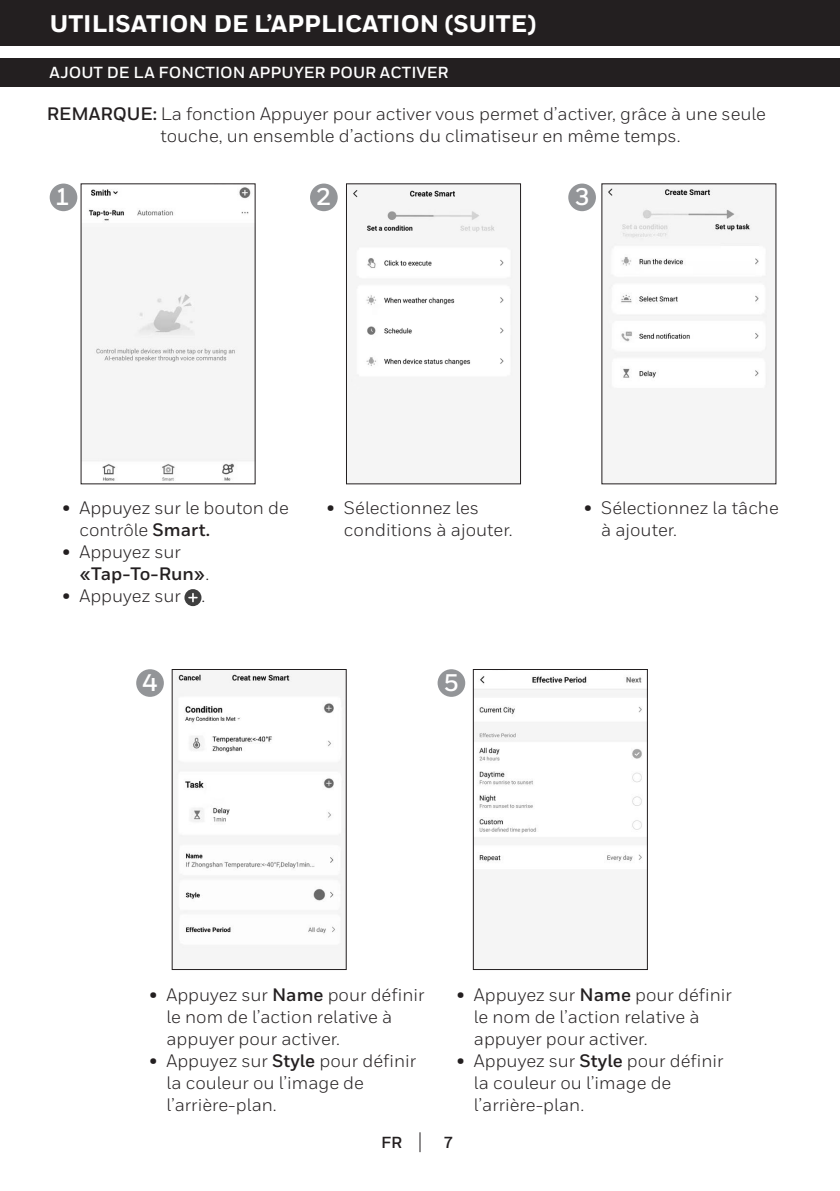
<style>
.page{position:relative;width:840px;height:1191px;background:#fff}
.page>*{position:absolute;margin:0;border:0;box-sizing:border-box;transform-origin:0 0}
.t1{font:800 24px "Honeywell Sans";color:#fff}
.t2{font:700 24px "Honeywell Sans";color:#fff}
.t3{font:18px/22px "Honeywell Sans";color:#231f20}
.t4{font:700 18px/22px "Honeywell Sans";color:#231f20}
.t5{font:700 16px "Honeywell Sans";color:#fff}
.t6{font:700 16px "Honeywell Sans";color:#231f20}
.s1{font-weight:700}
.s2{font-weight:400}
</style>
<div class="page">
<img style="left:83px;top:187px;width:170px;height:294px">
<img style="left:351px;top:189px;width:162px;height:193px">
<div style="left:346px;top:183px;width:174px;height:301px;border:1px solid #231f20"></div>
<img style="left:604px;top:188px;width:165px;height:201px">
<img style="left:175px;top:671px;width:169px;height:277px">
<img style="left:475px;top:676px;width:170px;height:186px">
<div style="left:473px;top:669px;width:174px;height:300px;border:1px solid #231f20"></div>
<svg style="left:419px;top:1132px;width:1px;height:20px"></svg>
<div style="left:1px;top:0;width:838px;height:45px;background:#231f20"></div>
<div style="left:1px;top:58px;width:838px;height:28px;background:#231f20"></div>
<div style="left:50px;top:183px;width:27px;height:28px;background:#939598;border-radius:50%"></div>
<div style="left:310px;top:183px;width:27px;height:28px;background:#939598;border-radius:50%"></div>
<div style="left:568px;top:183px;width:27px;height:28px;background:#939598;border-radius:50%"></div>
<div style="left:136px;top:669px;width:28px;height:28px;background:#939598;border-radius:50%"></div>
<div style="left:437px;top:669px;width:28px;height:28px;background:#939598;border-radius:50%"></div>
<div style="left:184px;top:589px;width:17px;height:17px;background:#3f3f3f;border-radius:50%"></div>
<svg style="left:188px;top:593px;width:9px;height:9px"></svg>
<p class="t1" style="left:50px;top:9px;width:487px">UTILISATION DE L’APPLICATION (SUITE)</p>
<p class="t5" style="left:49px;top:63px;width:400px">AJOUT DE LA FONCTION APPUYER POUR ACTIVER</p>
<p class="t3" style="left:47px;top:103px;width:720px"><span class="s1">REMARQUE:</span> La fonction Appuyer pour activer vous permet d’activer, grâce à une seule</p>
<p class="t3" style="left:160px;top:125px;width:521px">touche, un ensemble d’actions du climatiseur en même temps.</p>
<p class="t2" style="left:55px;top:182px;width:16px">1</p>
<p class="t2" style="left:316px;top:182px;width:16px">2</p>
<p class="t2" style="left:574px;top:182px;width:16px">3</p>
<p class="t3" style="left:79px;top:497px;width:211px;text-indent:-17px"><span class="s1">•</span> Appuyez sur le bouton de contrôle <span class="s1">Smart.</span></p>
<p class="t4" style="left:79px;top:541px;width:131px;text-indent:-17px">• <span class="s2">Appuyez sur </span>«Tap-To-Run»<span class="s2">.</span></p>
<p class="t3" style="left:62px;top:585px;width:144px"><span class="s1">•</span> Appuyez sur .</p>
<p class="t2" style="left:142px;top:668px;width:16px">4</p>
<p class="t3" style="left:344px;top:497px;width:170px;text-indent:-17px"><span class="s1">•</span> Sélectionnez les conditions à ajouter.</p>
<p class="t3" style="left:600px;top:497px;width:179px;text-indent:-17px"><span class="s1">•</span> Sélectionnez la tâche à ajouter.</p>
<p class="t2" style="left:443px;top:668px;width:16px">5</p>
<p class="t3" style="left:166px;top:983px;width:259px;text-indent:-17px"><span class="s1">•</span> Appuyez sur <span class="s1">Name</span> pour définir le nom de l’action relative à appuyer pour activer.</p>
<p class="t3" style="left:166px;top:1049px;width:251px;text-indent:-17px"><span class="s1">•</span> Appuyez sur <span class="s1">Style</span> pour définir la couleur ou l’image de l’arrière-plan.</p>
<p class="t3" style="left:473px;top:983px;width:259px;text-indent:-17px"><span class="s1">•</span> Appuyez sur <span class="s1">Name</span> pour définir le nom de l’action relative à appuyer pour activer.</p>
<p class="t3" style="left:473px;top:1049px;width:251px;text-indent:-17px"><span class="s1">•</span> Appuyez sur <span class="s1">Style</span> pour définir la couleur ou l’image de l’arrière-plan.</p>
<p class="t6" style="left:381px;top:1132px;width:22px">FR</p>
<p class="t6" style="left:443px;top:1132px;width:11px">7</p>
</div>
